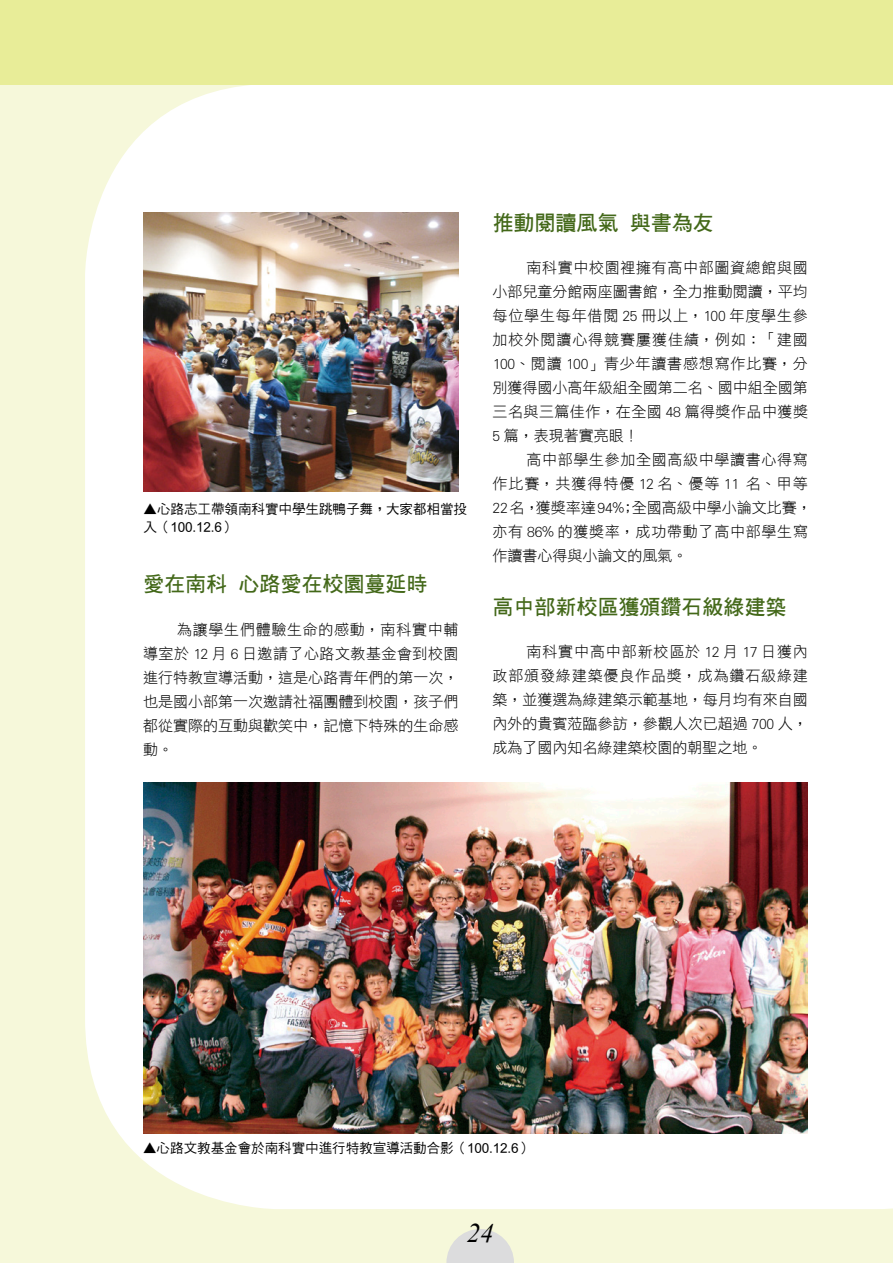
<style>
.page{position:relative;width:893px;height:1263px;background:#f6f8da}
.page>*{position:absolute;margin:0;border:0;box-sizing:border-box;transform-origin:0 0}
.t1{font:italic 27px "Times New Roman";color:#000}
.t2{font:21px "DF Hei Bd HKP BF";color:#436819}
.t3{font:15px/24px "DF Hei Lt HKP BF";color:#000;text-align:justify}
.t4{font:15px/24px "DF Hei Lt HKP BF";letter-spacing:.045em;color:#000}
.t5{font:13.5px/18px "DF Hei Md HKSCSP U";color:#000}
</style>
<div class="page">
<div style="left:85px;top:84px;width:808px;height:1125px;background:#fff"></div>
<div style="left:0;top:0;width:893px;height:84px;background:#e8ed98"></div>
<svg style="left:446px;top:1229px;width:68px;height:34px"></svg>
<img style="left:143px;top:782px;width:665px;height:352px">
<img style="left:143px;top:212px;width:316px;height:280px">
<p class="t5" style="left:143px;top:500px;width:325px">▲心路志工帶領南科實中學生跳鴨子舞，大家都相當投入（100.12.6）</p>
<h2 class="t2" style="left:143px;top:574px;width:286px">愛在南科 心路愛在校園蔓延時</h2>
<p class="t3" style="left:143px;top:617px;width:317px;text-indent:34px">為讓學生們體驗生命的感動，南科實中輔導室於 12 月 6 日邀請了心路文教基金會到校園進行特教宣導活動，這是心路青年們的第一次，也是國小部第一次邀請社福團體到校園，孩子們都從實際的互動與歡笑中，記憶下特殊的生命感動。</p>
<h2 class="t2" style="left:493px;top:212px;width:223px">推動閱讀風氣 與書為友</h2>
<p class="t3" style="left:493px;top:256px;width:317px;text-indent:34px">南科實中校園裡擁有高中部圖資總館與國小部兒童分館兩座圖書館，全力推動閱讀，平均每位學生每年借閱 25 冊以上，100 年度學生參加校外閱讀心得競賽屢獲佳績，例如：「建國100、閱讀 100」青少年讀書感想寫作比賽，分別獲得國小高年級組全國第二名、國中組全國第三名與三篇佳作，在全國 48 篇得獎作品中獲獎5 篇，表現著實亮眼！</p>
<p class="t4" style="left:493px;top:448px;width:321px;text-indent:34px">高中部學生參加全國高級中學讀書心得寫作比賽，共獲得特優 12 名、優等 11 名、甲等<br>22名，獲獎率達94%；全國高級中學小論文比賽，亦有 86% 的獲獎率，成功帶動了高中部學生寫作讀書心得與小論文的風氣。</p>
<h2 class="t2" style="left:493px;top:596px;width:295px">高中部新校區獲頒鑽石級綠建築</h2>
<p class="t3" style="left:493px;top:640px;width:317px;text-indent:34px">南科實中高中部新校區於 12 月 17 日獲內政部頒發綠建築優良作品獎，成為鑽石級綠建築，並獲選為綠建築示範基地，每月均有來自國內外的貴賓蒞臨參訪，參觀人次已超過 700 人，成為了國內知名綠建築校園的朝聖之地。</p>
<p class="t5" style="left:143px;top:1140px;width:390px">▲心路文教基金會於南科實中進行特教宣導活動合影（100.12.6）</p>
<h1 class="t1" style="left:467px;top:1214px;width:28px">24</h1>
</div>
